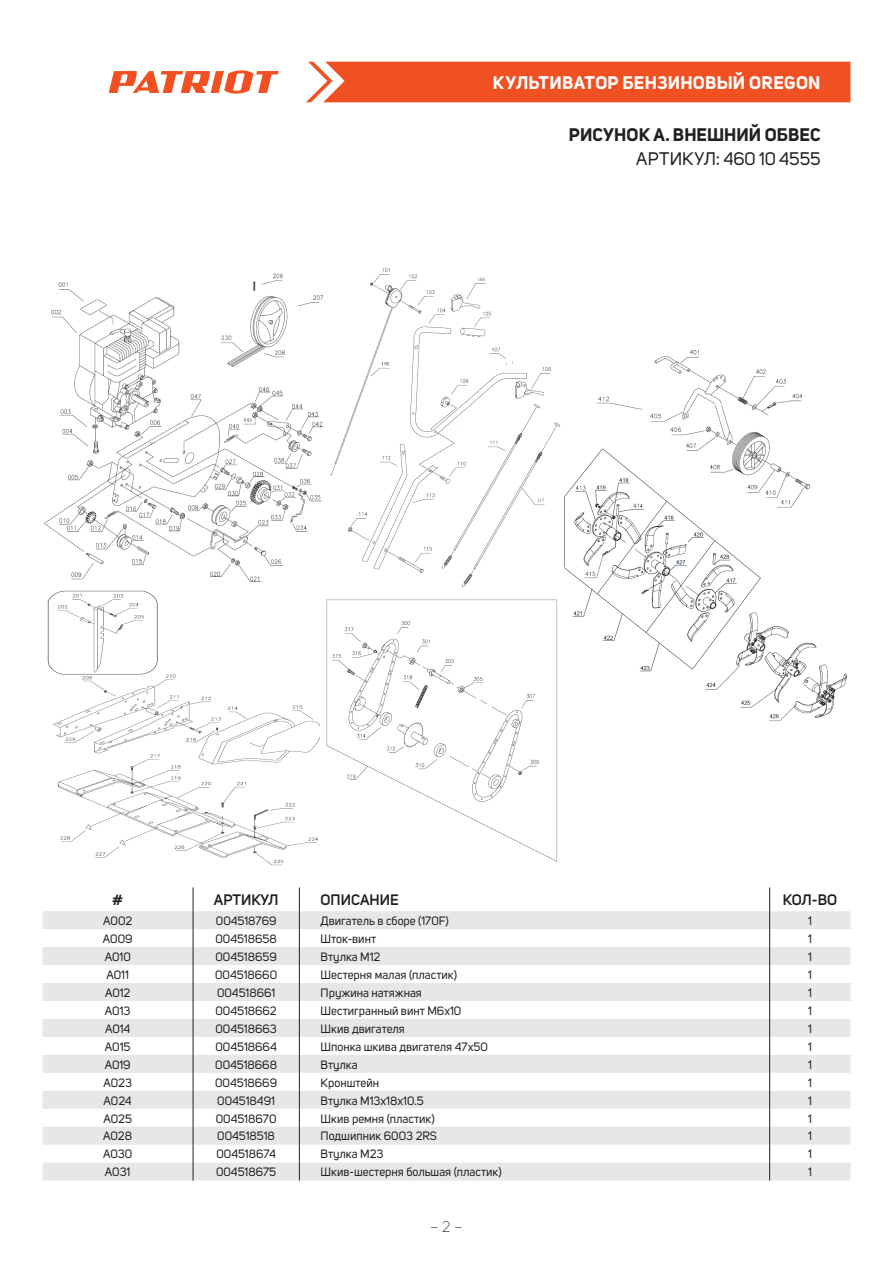
<style>
.page{position:relative;width:893px;height:1263px;background:#fff}
.page>*{position:absolute;margin:0;border:0;box-sizing:border-box;transform-origin:0 0}
.t1{font:700 18px "Uni Sans";letter-spacing:.015em;color:#fff}
.t2{font:700 18px "Uni Sans";letter-spacing:.005em;color:#231f20}
.t3{font:18px "Uni Sans";color:#231f20}
.t4{font:600 15px "Uni Sans";color:#231f20}
.t5{font:300 15px "Uni Sans";color:#231f20}
.t6{font:12px "Uni Sans";color:#231f20}
</style>
<div class="page">
<div style="left:306px;top:62px;width:544px;height:40px;background:#f15122"></div>
<svg style="left:109px;top:70px;width:170px;height:24px"></svg>
<svg style="left:43px;top:911px;width:807px;height:269px;fill:#e6e7e9"></svg>
<svg style="left:193px;top:887px;width:1px;height:293px"></svg>
<svg style="left:299px;top:887px;width:1px;height:293px"></svg>
<svg style="left:769px;top:887px;width:1px;height:293px"></svg>
<img style="left:44px;top:273px;width:280px;height:309px">
<img style="left:330px;top:268px;width:231px;height:319px">
<img style="left:47px;top:591px;width:273px;height:275px">
<img style="left:326px;top:599px;width:231px;height:263px">
<img style="left:564px;top:350px;width:283px;height:371px">
<h1 class="t1" style="left:493px;top:72px;width:329px">КУЛЬТИВАТОР БЕНЗИНОВЫЙ OREGON</h1>
<h1 class="t2" style="left:569px;top:123px;width:253px">РИСУНОК A. ВНЕШНИЙ ОБВЕС</h1>
<h1 class="t3" style="left:636px;top:148px;width:186px">АРТИКУЛ: 460 10 4555</h1>
<p class="t4" style="left:112px;top:891px;width:12px">#</p>
<p class="t4" style="left:214px;top:891px;width:66px">АРТИКУЛ</p>
<p class="t4" style="left:321px;top:891px;width:80px">ОПИСАНИЕ</p>
<p class="t4" style="left:783px;top:891px;width:56px">КОЛ-ВО</p>
<p class="t6" style="left:103px;top:914px;width:31px">A002</p>
<p class="t6" style="left:216px;top:914px;width:62px">004518769</p>
<p class="t6" style="left:321px;top:914px;width:130px">Двигатель в сборе (170F)</p>
<p class="t6" style="left:808px;top:914px;width:5px">1</p>
<p class="t6" style="left:103px;top:932px;width:31px">A009</p>
<p class="t6" style="left:215px;top:932px;width:63px">004518658</p>
<p class="t6" style="left:321px;top:932px;width:57px">Шток-винт</p>
<p class="t6" style="left:808px;top:932px;width:5px">1</p>
<p class="t6" style="left:105px;top:950px;width:28px">A010</p>
<p class="t6" style="left:215px;top:950px;width:63px">004518659</p>
<p class="t6" style="left:321px;top:950px;width:61px">Втулка М12</p>
<p class="t6" style="left:808px;top:950px;width:5px">1</p>
<p class="t6" style="left:107px;top:968px;width:24px">A011</p>
<p class="t6" style="left:215px;top:968px;width:63px">004518660</p>
<p class="t6" style="left:321px;top:968px;width:138px">Шестерня малая (пластик)</p>
<p class="t6" style="left:808px;top:968px;width:5px">1</p>
<p class="t6" style="left:105px;top:986px;width:27px">A012</p>
<p class="t6" style="left:217px;top:986px;width:60px">004518661</p>
<p class="t6" style="left:321px;top:986px;width:103px">Пружина натяжная</p>
<p class="t6" style="left:808px;top:986px;width:5px">1</p>
<p class="t6" style="left:105px;top:1003px;width:27px">A013</p>
<p class="t6" style="left:215px;top:1003px;width:63px">004518662</p>
<p class="t6" style="left:321px;top:1003px;width:142px">Шестигранный винт M6x10</p>
<p class="t6" style="left:808px;top:1003px;width:5px">1</p>
<p class="t6" style="left:105px;top:1021px;width:27px">A014</p>
<p class="t6" style="left:215px;top:1021px;width:63px">004518663</p>
<p class="t6" style="left:321px;top:1021px;width:86px">Шкив двигателя</p>
<p class="t6" style="left:808px;top:1021px;width:5px">1</p>
<p class="t6" style="left:105px;top:1039px;width:27px">A015</p>
<p class="t6" style="left:216px;top:1039px;width:63px">004518664</p>
<p class="t6" style="left:321px;top:1039px;width:169px">Шпонка шкива двигателя 47х50</p>
<p class="t6" style="left:808px;top:1039px;width:5px">1</p>
<p class="t6" style="left:105px;top:1057px;width:27px">A019</p>
<p class="t6" style="left:215px;top:1057px;width:63px">004518668</p>
<p class="t6" style="left:321px;top:1057px;width:39px">Втулка</p>
<p class="t6" style="left:808px;top:1057px;width:5px">1</p>
<p class="t6" style="left:103px;top:1075px;width:30px">A023</p>
<p class="t6" style="left:215px;top:1075px;width:63px">004518669</p>
<p class="t6" style="left:321px;top:1075px;width:60px">Кронштейн</p>
<p class="t6" style="left:808px;top:1075px;width:5px">1</p>
<p class="t6" style="left:104px;top:1093px;width:30px">A024</p>
<p class="t6" style="left:217px;top:1093px;width:59px">004518491</p>
<p class="t6" style="left:321px;top:1093px;width:105px">Втулка M13x18x10.5</p>
<p class="t6" style="left:808px;top:1093px;width:5px">1</p>
<p class="t6" style="left:103px;top:1111px;width:30px">A025</p>
<p class="t6" style="left:216px;top:1111px;width:62px">004518670</p>
<p class="t6" style="left:321px;top:1111px;width:116px">Шкив ремня (пластик)</p>
<p class="t6" style="left:808px;top:1111px;width:5px">1</p>
<p class="t6" style="left:103px;top:1129px;width:30px">A028</p>
<p class="t6" style="left:217px;top:1129px;width:59px">004518518</p>
<p class="t6" style="left:321px;top:1129px;width:118px">Подшипник 6003 2RS</p>
<p class="t6" style="left:808px;top:1129px;width:5px">1</p>
<p class="t6" style="left:103px;top:1147px;width:31px">A030</p>
<p class="t6" style="left:216px;top:1147px;width:61px">004518674</p>
<p class="t6" style="left:321px;top:1147px;width:64px">Втулка М23</p>
<p class="t6" style="left:808px;top:1147px;width:5px">1</p>
<p class="t6" style="left:105px;top:1165px;width:27px">A031</p>
<p class="t6" style="left:216px;top:1165px;width:62px">004518675</p>
<p class="t6" style="left:321px;top:1165px;width:183px">Шкив-шестерня большая (пластик)</p>
<p class="t6" style="left:808px;top:1165px;width:5px">1</p>
<p class="t5" style="left:430px;top:1218px;width:34px">– 2 –</p>
</div>
